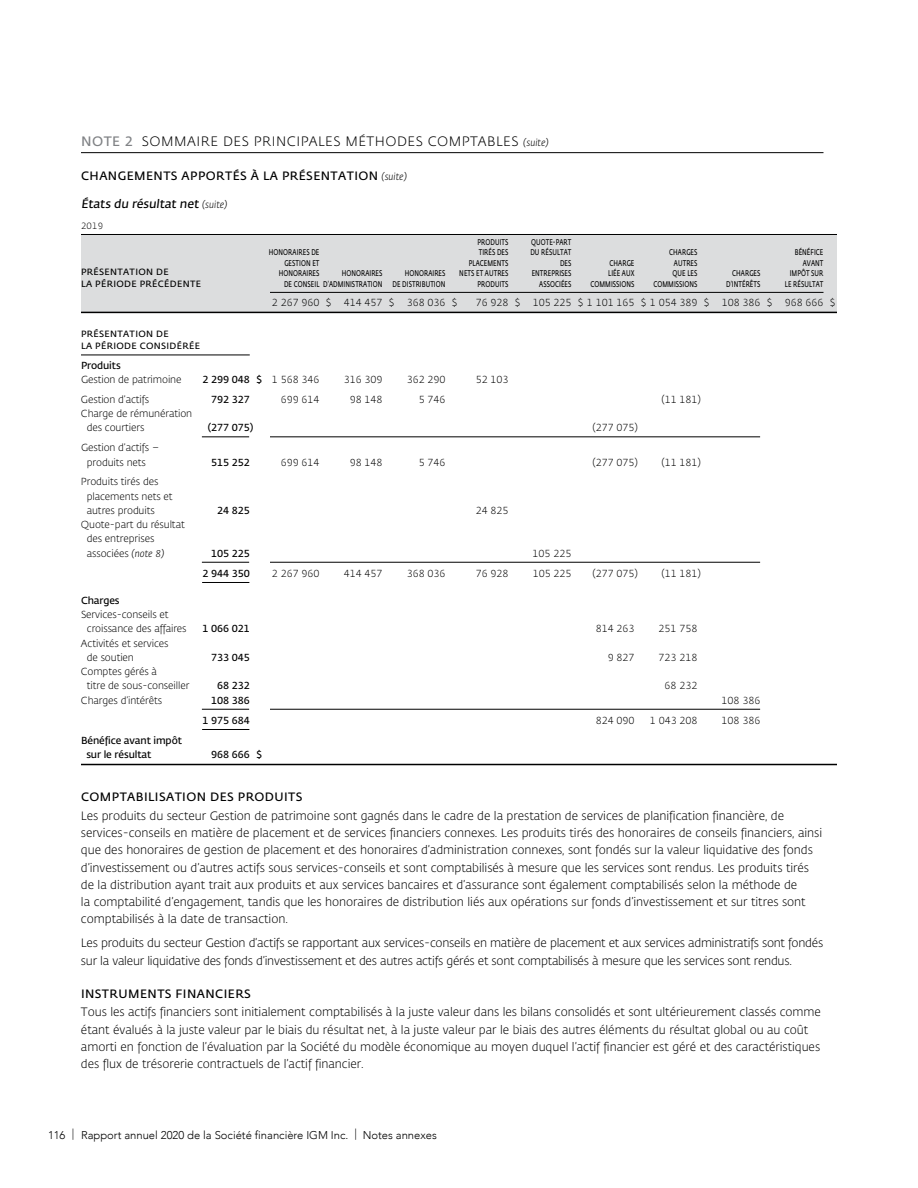
<style>
.page{position:relative;width:918px;height:1188px;background:#fff}
.page>*{position:absolute;margin:0;border:0;box-sizing:border-box;transform-origin:0 0}
.t1{font:300 13.5px "Fedra Sans Std";letter-spacing:.035em;color:#000}
.t2{font:300 12px/17.2px "Fedra Sans Std";letter-spacing:-.005em;color:#000}
.t3{font:600 12px "Fedra Sans Std";letter-spacing:.035em;color:#000}
.t4{font:300 11.25px "Avenir";color:#000}
.t5{font:300 10.2px/14.2px "Fedra Sans Std";letter-spacing:-.01em;color:#000}
.t6{font:600 10.2px/14.2px "Fedra Sans Std";letter-spacing:-.01em;color:#000}
.t7{font:600 9px/12px "Fedra Sans Std";letter-spacing:.035em;color:#000}
.t8{font:300 9px "Fedra Sans Std";color:#000}
.t9{font:600 8.25px "Fedra Sans Std";letter-spacing:.01em;color:#000;scale:.72 1}
.s1{font-weight:600;color:#808285}
.s2{font-style:italic;font-size:9.75px}
.s3{font-weight:300;font-style:italic;font-size:9.75px}
.s4{font-weight:300}
</style>
<div class="page">
<div style="left:81px;top:234px;width:756px;height:79px;background:#dcddde"></div>
<hr style="left:81px;top:234px;width:756px;height:1px;background:#000">
<hr style="left:270px;top:292px;width:554px;height:1px;background:#000">
<hr style="left:81px;top:312px;width:756px;height:1px;background:#000">
<hr style="left:81px;top:355px;width:169px;height:1px;background:#000">
<hr style="left:81px;top:764px;width:756px;height:1px;background:#000">
<hr style="left:202px;top:436px;width:47px;height:1px;background:#000">
<hr style="left:270px;top:436px;width:490px;height:1px;background:#000">
<hr style="left:202px;top:562px;width:47px;height:1px;background:#000">
<hr style="left:270px;top:562px;width:490px;height:1px;background:#000">
<hr style="left:202px;top:582px;width:47px;height:1px;background:#000">
<hr style="left:202px;top:709px;width:47px;height:1px;background:#000">
<hr style="left:270px;top:709px;width:490px;height:1px;background:#000">
<hr style="left:202px;top:729px;width:47px;height:1px;background:#000">
<hr style="left:81px;top:152px;width:743px;height:1px;background:#000">
<p class="t1" style="left:81px;top:133px;width:469px"><span class="s1">NOTE 2</span> SOMMAIRE DES PRINCIPALES MÉTHODES COMPTABLES <span class="s2">(suite)</span></p>
<p class="t3" style="left:81px;top:169px;width:327px">CHANGEMENTS APPORTÉS À LA PRÉSENTATION <span class="s3">(suite)</span></p>
<p class="t3" style="left:81px;top:197px;width:148px">États du résultat net <span class="s3">(suite)</span></p>
<p class="t8" style="left:81px;top:220px;width:24px">2019</p>
<p class="t9" style="left:478px;top:237px;width:45px">PRODUITS</p>
<p class="t9" style="left:531px;top:237px;width:57px">QUOTE- PART</p>
<p class="t9" style="left:269px;top:247px;width:72px">HONORAIRES DE</p>
<p class="t9" style="left:479px;top:247px;width:43px">TIRÉS DES</p>
<p class="t9" style="left:530px;top:247px;width:59px">DU RÉSULTAT</p>
<p class="t9" style="left:669px;top:247px;width:41px">CHARGES</p>
<p class="t9" style="left:795px;top:247px;width:41px">BÉNÉFICE</p>
<p class="t9" style="left:284px;top:258px;width:50px">GESTION ET</p>
<p class="t9" style="left:469px;top:258px;width:56px">PLACEMENTS</p>
<p class="t9" style="left:560px;top:258px;width:17px">DES</p>
<p class="t9" style="left:610px;top:258px;width:36px">CHARGE</p>
<p class="t9" style="left:674px;top:258px;width:34px">AUTRES</p>
<p class="t9" style="left:803px;top:258px;width:30px">AVANT</p>
<p class="t7" style="left:81px;top:266px;width:89px">PRÉSENTATION DE</p>
<p class="t9" style="left:279px;top:268px;width:58px">HONORAIRES</p>
<p class="t9" style="left:342px;top:268px;width:58px">HONORAIRES</p>
<p class="t9" style="left:405px;top:268px;width:58px">HONORAIRES</p>
<p class="t9" style="left:459px;top:268px;width:70px">NETS ET AUTRES</p>
<p class="t9" style="left:532px;top:268px;width:57px">ENTREPRISES</p>
<p class="t9" style="left:608px;top:268px;width:38px">LIÉE AUX</p>
<p class="t9" style="left:673px;top:268px;width:36px">QUE LES</p>
<p class="t9" style="left:732px;top:268px;width:41px">CHARGES</p>
<p class="t9" style="left:790px;top:268px;width:48px">IMPÔT SUR</p>
<p class="t7" style="left:81px;top:278px;width:122px">LA PÉRIODE PRÉCÉDENTE</p>
<p class="t9" style="left:284px;top:279px;width:226px">DE CONSEIL D’ADMINISTRATION DE DISTRIBUTION</p>
<p class="t9" style="left:477px;top:279px;width:45px">PRODUITS</p>
<p class="t9" style="left:539px;top:279px;width:46px">ASSOCIÉES</p>
<p class="t9" style="left:590px;top:279px;width:63px">COMMISSIONS</p>
<p class="t9" style="left:653px;top:279px;width:63px">COMMISSIONS</p>
<p class="t9" style="left:726px;top:279px;width:49px">D’INTÉRÊTS</p>
<p class="t9" style="left:785px;top:279px;width:55px">LE RÉSULTAT</p>
<p class="t5" style="left:272px;top:296px;width:187px">2 267 960 $ 414 457 $ 368 036 $</p>
<p class="t5" style="left:476px;top:296px;width:361px">76 928 $ 105 225 $ 1 101 165 $ 1 054 389 $ 108 386 $ 968 666 $</p>
<p class="t7" style="left:81px;top:328px;width:121px">PRÉSENTATION DE<br>LA PÉRIODE CONSIDÉRÉE</p>
<p class="t6" style="left:81px;top:358px;width:41px">Produits</p>
<p class="t5" style="left:81px;top:373px;width:102px">Gestion de patrimoine</p>
<p class="t6" style="left:203px;top:373px;width:119px">2 299 048 $ <span class="s4">1 568 346</span></p>
<p class="t5" style="left:344px;top:373px;width:40px">316 309</p>
<p class="t5" style="left:407px;top:373px;width:40px">362 290</p>
<p class="t5" style="left:476px;top:373px;width:34px">52 103</p>
<p class="t5" style="left:81px;top:392px;width:70px">Gestion d’actifs</p>
<p class="t6" style="left:211px;top:392px;width:40px">792 327</p>
<p class="t5" style="left:281px;top:392px;width:40px">699 614</p>
<p class="t5" style="left:350px;top:392px;width:34px">98 148</p>
<p class="t5" style="left:419px;top:392px;width:28px">5 746</p>
<p class="t5" style="left:661px;top:392px;width:41px">(11 181)</p>
<p class="t5" style="left:87px;top:406px;width:107px;text-indent:-6px">Charge de rémunération des courtiers</p>
<p class="t6" style="left:208px;top:421px;width:47px">(277 075)</p>
<p class="t5" style="left:592px;top:421px;width:47px">(277 075)</p>
<p class="t5" style="left:87px;top:441px;width:74px;text-indent:-6px">Gestion d’actifs – produits nets</p>
<p class="t5" style="left:87px;top:475px;width:87px;text-indent:-6px">Produits tirés des placements nets et autres produits</p>
<p class="t5" style="left:87px;top:518px;width:100px;text-indent:-6px">Quote‑ part du résultat des entreprises associées <span class="s2">(note 8)</span></p>
<p class="t6" style="left:81px;top:593px;width:40px">Charges</p>
<p class="t5" style="left:87px;top:608px;width:101px;text-indent:-6px">Services‑ conseils et croissance des affaires</p>
<p class="t5" style="left:87px;top:636px;width:83px;text-indent:-6px">Activités et services de soutien</p>
<p class="t5" style="left:87px;top:665px;width:104px;text-indent:-6px">Comptes gérés à<br>titre de sous‑conseiller</p>
<p class="t6" style="left:211px;top:455px;width:40px">515 252</p>
<p class="t5" style="left:281px;top:455px;width:40px">699 614</p>
<p class="t5" style="left:350px;top:455px;width:34px">98 148</p>
<p class="t5" style="left:419px;top:455px;width:28px">5 746</p>
<p class="t5" style="left:592px;top:455px;width:47px">(277 075)</p>
<p class="t5" style="left:661px;top:455px;width:41px">(11 181)</p>
<p class="t6" style="left:217px;top:503px;width:34px">24 825</p>
<p class="t5" style="left:476px;top:503px;width:34px">24 825</p>
<p class="t6" style="left:211px;top:546px;width:40px">105 225</p>
<p class="t5" style="left:533px;top:546px;width:40px">105 225</p>
<p class="t6" style="left:203px;top:566px;width:49px">2 944 350</p>
<p class="t5" style="left:272px;top:566px;width:49px">2 267 960</p>
<p class="t5" style="left:344px;top:566px;width:40px">414 457</p>
<p class="t5" style="left:407px;top:566px;width:40px">368 036</p>
<p class="t5" style="left:476px;top:566px;width:34px">76 928</p>
<p class="t5" style="left:533px;top:566px;width:40px">105 225</p>
<p class="t5" style="left:592px;top:566px;width:47px">(277 075)</p>
<p class="t5" style="left:661px;top:566px;width:41px">(11 181)</p>
<p class="t6" style="left:203px;top:622px;width:49px">1 066 021</p>
<p class="t5" style="left:596px;top:622px;width:40px">814 263</p>
<p class="t5" style="left:659px;top:622px;width:40px">251 758</p>
<p class="t6" style="left:211px;top:650px;width:40px">733 045</p>
<p class="t5" style="left:608px;top:650px;width:28px">9 827</p>
<p class="t5" style="left:659px;top:650px;width:40px">723 218</p>
<p class="t6" style="left:217px;top:679px;width:34px">68 232</p>
<p class="t5" style="left:665px;top:679px;width:34px">68 232</p>
<p class="t5" style="left:81px;top:693px;width:83px">Charges d’intérêts</p>
<p class="t6" style="left:211px;top:693px;width:40px">108 386</p>
<p class="t5" style="left:722px;top:693px;width:40px">108 386</p>
<p class="t6" style="left:203px;top:713px;width:49px">1 975 684</p>
<p class="t5" style="left:596px;top:713px;width:40px">824 090</p>
<p class="t5" style="left:650px;top:713px;width:49px">1 043 208</p>
<p class="t5" style="left:722px;top:713px;width:40px">108 386</p>
<p class="t6" style="left:86px;top:734px;width:97px;text-indent:-5px">Bénéfice avant impôt sur le résultat</p>
<p class="t6" style="left:211px;top:748px;width:52px">968 666 $</p>
<p class="t3" style="left:81px;top:790px;width:223px">COMPTABILISATION DES PRODUITS</p>
<p class="t2" style="left:81px;top:807px;width:743px">Les produits du secteur Gestion de patrimoine sont gagnés dans le cadre de la prestation de services de planification financière, de services‑ conseils en matière de placement et de services financiers connexes. Les produits tirés des honoraires de conseils financiers, ainsi que des honoraires de gestion de placement et des honoraires d’administration connexes, sont fondés sur la valeur liquidative des fonds d’investissement ou d’autres actifs sous services-conseils et sont comptabilisés à mesure que les services sont rendus. Les produits tirés de la distribution ayant trait aux produits et aux services bancaires et d’assurance sont également comptabilisés selon la méthode de<br>la comptabilité d’engagement, tandis que les honoraires de distribution liés aux opérations sur fonds d’investissement et sur titres sont comptabilisés à la date de transaction.</p>
<p class="t2" style="left:81px;top:935px;width:744px">Les produits du secteur Gestion d’actifs se rapportant aux services‑ conseils en matière de placement et aux services administratifs sont fondés sur la valeur liquidative des fonds d’investissement et des autres actifs gérés et sont comptabilisés à mesure que les services sont rendus.</p>
<p class="t3" style="left:81px;top:986px;width:171px">INSTRUMENTS FINANCIERS</p>
<p class="t2" style="left:81px;top:1004px;width:742px">Tous les actifs financiers sont initialement comptabilisés à la juste valeur dans les bilans consolidés et sont ultérieurement classés comme étant évalués à la juste valeur par le biais du résultat net, à la juste valeur par le biais des autres éléments du résultat global ou au coût amorti en fonction de l’évaluation par la Société du modèle économique au moyen duquel l’actif financier est géré et des caractéristiques des flux de trésorerie contractuels de l’actif financier.</p>
<p class="t4" style="left:48px;top:1128px;width:390px">116 | Rapport annuel 2020 de la Société financière IGM Inc. | Notes annexes</p>
</div>
